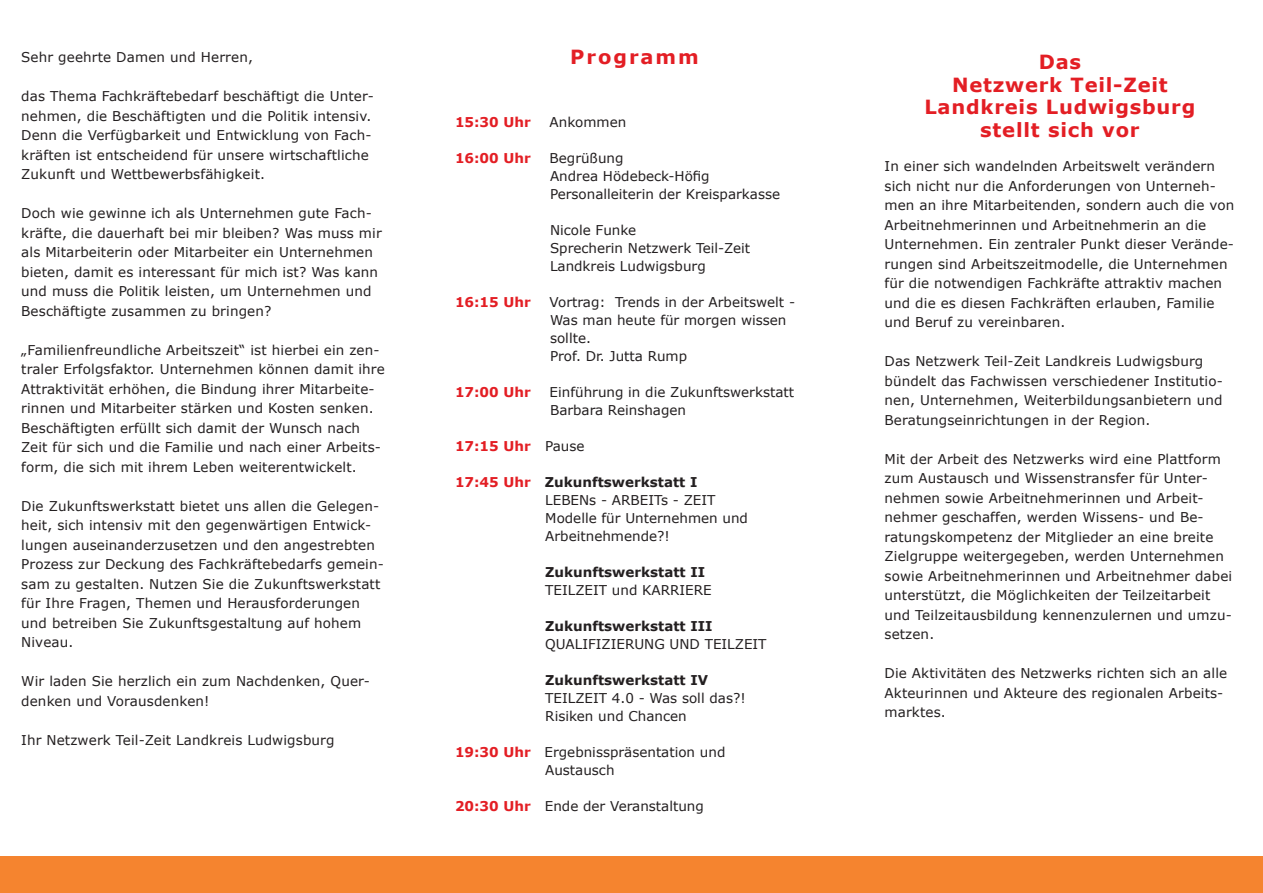
<style>
.page{position:relative;width:1263px;height:893px;background:#fff}
.page>*{position:absolute;margin:0;border:0;box-sizing:border-box;transform-origin:0 0}
.t1{font:700 19.5px/22.5px "Verdana";letter-spacing:.04em;color:#e31e24;text-align:center}
.t2{font:700 19.5px "Verdana";letter-spacing:.1em;color:#e31e24}
.t3{font:13.5px/19.5px "Verdana";letter-spacing:.01em;color:#231f20}
.t4{font:700 13.5px "Verdana";color:#231f20}
.t5{font:700 13.5px "Verdana";color:#e31e24}
.s1{font-weight:400;color:#231f20}
.s2{font-weight:700;color:#e31e24}
.s3{font-weight:700}
</style>
<div class="page">
<div style="left:0;top:857px;width:1263px;height:36px;background:#f5842f"></div>
<p class="t3" style="left:21px;top:47px;width:233px">Sehr geehrte Damen und Herren,</p>
<p class="t3" style="left:21px;top:86px;width:354px">das Thema Fachkräftebedarf beschäftigt die Unter&shy;nehmen, die Beschäftigten und die Politik intensiv.<br>Denn die Verfügbarkeit und Entwicklung von Fach&shy;kräften ist entscheidend für unsere wirtschaftliche Zukunft und Wettbewerbsfähigkeit.</p>
<p class="t3" style="left:21px;top:203px;width:362px">Doch wie gewinne ich als Unternehmen gute Fach&shy;kräfte, die dauerhaft bei mir bleiben? Was muss mir als Mitarbeiterin oder Mitarbeiter ein Unternehmen bieten, damit es interessant für mich ist? Was kann und muss die Politik leisten, um Unternehmen und Beschäftigte zusammen zu bringen?</p>
<p class="t3" style="left:21px;top:340px;width:365px">„Familienfreundliche Arbeitszeit“ ist hierbei ein zen&shy;traler Erfolgsfaktor. Unternehmen können damit ihre Attraktivität erhöhen, die Bindung ihrer Mitarbeite&shy;rinnen und Mitarbeiter stärken und Kosten senken.<br>Beschäftigten erfüllt sich damit der Wunsch nach Zeit für sich und die Familie und nach einer Arbeits&shy;form, die sich mit ihrem Leben weiterentwickelt.</p>
<p class="t3" style="left:21px;top:496px;width:364px">Die Zukunftswerkstatt bietet uns allen die Gelegen&shy;heit, sich intensiv mit den gegenwärtigen Entwick&shy;lungen auseinanderzusetzen und den angestrebten Prozess zur Deckung des Fachkräftebedarfs gemein&shy;sam zu gestalten. Nutzen Sie die Zukunftswerkstatt für Ihre Fragen, Themen und Herausforderungen und betreiben Sie Zukunftsgestaltung auf hohem Niveau.</p>
<p class="t3" style="left:21px;top:671px;width:350px">Wir laden Sie herzlich ein zum Nachdenken, Quer&shy;denken und Vorausdenken!</p>
<p class="t3" style="left:21px;top:730px;width:315px">Ihr Netzwerk Teil-Zeit Landkreis Ludwigsburg</p>
<h1 class="t2" style="left:570px;top:43px;width:130px">Programm</h1>
<p class="t5" style="left:455px;top:112px;width:77px">15:30 Uhr</p>
<p class="t3" style="left:550px;top:112px;width:78px">Ankommen</p>
<p class="t5" style="left:455px;top:148px;width:77px">16:00 Uhr</p>
<p class="t3" style="left:550px;top:149px;width:232px;line-height:18px">Begrüßung<br>Andrea Hödebeck-Höfig<br>Personalleiterin der Kreisparkasse</p>
<p class="t3" style="left:550px;top:221px;width:202px;line-height:18px">Nicole Funke<br>Sprecherin Netzwerk Teil-Zeit<br>Landkreis Ludwigsburg</p>
<p class="t5" style="left:455px;top:292px;width:77px">16:15 Uhr</p>
<p class="t3" style="left:550px;top:293px;width:247px;line-height:18px">Vortrag: Trends in der Arbeitswelt -<br>Was man heute für morgen wissen sollte.<br>Prof. Dr. Jutta Rump</p>
<p class="t5" style="left:455px;top:382px;width:77px">17:00 Uhr</p>
<p class="t3" style="left:550px;top:383px;width:246px;line-height:18px">Einführung in die Zukunftswerkstatt<br>Barbara Reinshagen</p>
<p class="t5" style="left:455px;top:436px;width:131px">17:15 Uhr <span class="s1">Pause</span></p>
<p class="t3" style="left:545px;top:473px;width:204px;line-height:18px;text-indent:-90px"><span class="s2">17:45 Uhr</span> <span class="s3">Zukunftswerkstatt I<br></span>LEBENs - ARBEITs - ZEIT<br>Modelle für Unternehmen und<br>Arbeitnehmende?!</p>
<p class="t4" style="left:545px;top:562px;width:161px">Zukunftswerkstatt II</p>
<p class="t3" style="left:545px;top:580px;width:168px">TEILZEIT und KARRIERE</p>
<p class="t4" style="left:545px;top:616px;width:169px">Zukunftswerkstatt III</p>
<p class="t3" style="left:545px;top:634px;width:223px">QUALIFIZIERUNG UND TEILZEIT</p>
<p class="t4" style="left:545px;top:670px;width:164px">Zukunftswerkstatt IV</p>
<p class="t3" style="left:545px;top:689px;width:202px;line-height:18px">TEILZEIT 4.0 - Was soll das?!<br>Risiken und Chancen</p>
<p class="t3" style="left:545px;top:743px;width:182px;line-height:18px;text-indent:-90px"><span class="s2">19:30 Uhr</span> Ergebnisspräsentation und<br>Austausch</p>
<p class="t3" style="left:455px;top:796px;width:250px"><span class="s2">20:30 Uhr</span> Ende der Veranstaltung</p>
<h1 class="t1" style="left:924px;top:50px;width:272px">Das<br>Netzwerk Teil-Zeit<br>Landkreis Ludwigsburg stellt sich vor</h1>
<p class="t3" style="left:884px;top:156px;width:351px">In einer sich wandelnden Arbeitswelt verändern sich nicht nur die Anforderungen von Unterneh&shy;men an ihre Mitarbeitenden, sondern auch die von Arbeitnehmerinnen und Arbeitnehmerin an die Unternehmen. Ein zentraler Punkt dieser Verände&shy;rungen sind Arbeitszeitmodelle, die Unternehmen für die notwendigen Fachkräfte attraktiv machen und die es diesen Fachkräften erlauben, Familie und Beruf zu vereinbaren.</p>
<p class="t3" style="left:884px;top:351px;width:340px">Das Netzwerk Teil-Zeit Landkreis Ludwigsburg bündelt das Fachwissen verschiedener Institutio&shy;nen, Unternehmen, Weiterbildungsanbietern und Beratungseinrichtungen in der Region.</p>
<p class="t3" style="left:884px;top:449px;width:349px">Mit der Arbeit des Netzwerks wird eine Plattform zum Austausch und Wissenstransfer für Unter&shy;nehmen sowie Arbeitnehmerinnen und Arbeit&shy;nehmer geschaffen, werden Wissens- und Be&shy;ratungskompetenz der Mitglieder an eine breite Zielgruppe weitergegeben, werden Unternehmen sowie Arbeitnehmerinnen und Arbeitnehmer dabei unterstützt, die Möglichkeiten der Teilzeitarbeit und Teilzeitausbildung kennenzulernen und umzu&shy;setzen.</p>
<p class="t3" style="left:884px;top:663px;width:344px">Die Aktivitäten des Netzwerks richten sich an alle<br>Akteurinnen und Akteure des regionalen Arbeits&shy;marktes.</p>
</div>
